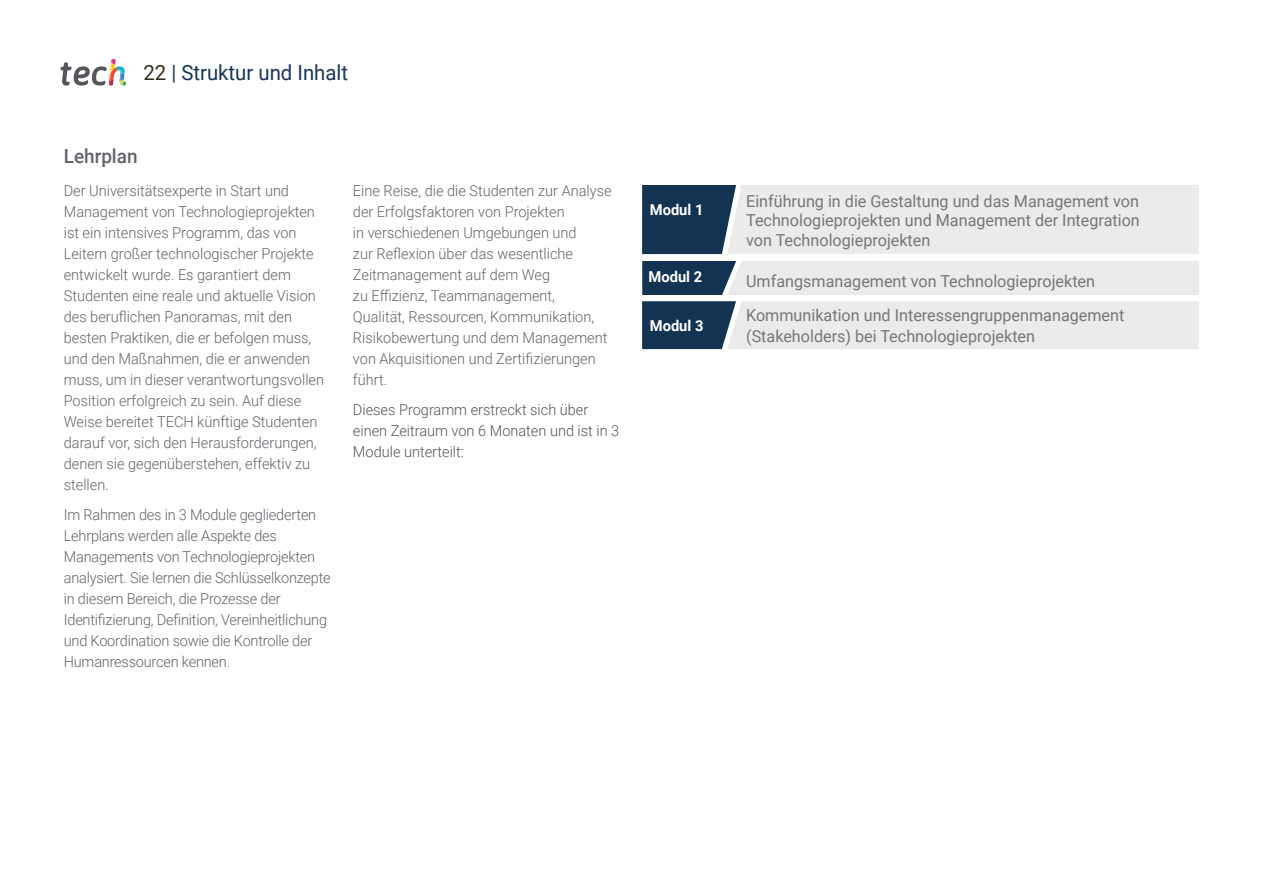
<style>
.page{position:relative;width:1263px;height:893px;background:#fff}
.page>*{position:absolute;margin:0;border:0;box-sizing:border-box;transform-origin:0 0}
.Sección___Pag{font:21px "Roboto";color:#1a355c}
.Subtítulo_Pag{font:500 19.5px "Roboto";color:#61646a}
.t1{font:16.5px/19.5px "Roboto";color:#74777b}
.Texto{font:300 15px/21px "Roboto";color:#61646a}
.Texto-2{font:300 15px/21px "Roboto";color:#52555b}
.t2{font:700 15px "Roboto";color:#fff}
.s1{color:#312e20}
</style>
<div class="page">
<svg style="left:642px;top:261px;width:557px;height:34px;background:#c8ced2"></svg>
<svg style="left:61px;top:59px;width:65px;height:27px"></svg>
<svg style="left:642px;top:185px;width:557px;height:69px;background:#c8ced2"></svg>
<svg style="left:642px;top:301px;width:557px;height:48px;background:#c8ced2"></svg>
<p class="Sección___Pag" style="left:144px;top:57px;width:206px"><span class="s1">22</span> | Struktur und Inhalt</p>
<p class="Subtítulo_Pag" style="left:64px;top:143px;width:75px">Lehrplan</p>
<p class="Texto" style="left:64px;top:180px;width:262px">Der Universitätsexperte in Start und Management von Technologieprojekten ist ein intensives Programm, das von Leitern großer technologischer Projekte entwickelt wurde. Es garantiert dem Studenten eine reale und aktuelle Vision des beruflichen Panoramas, mit den besten Praktiken, die er befolgen muss, und den Maßnahmen, die er anwenden muss, um in dieser verantwortungsvollen Position erfolgreich zu sein. Auf diese Weise bereitet TECH künftige Studenten darauf vor, sich den Herausforderungen, denen sie gegenüberstehen, effektiv zu stellen.</p>
<p class="Texto" style="left:64px;top:503px;width:268px">Im Rahmen des in 3 Module gegliederten Lehrplans werden alle Aspekte des Managements von Technologieprojekten analysiert. Sie lernen die Schlüsselkonzepte in diesem Bereich, die Prozesse der Identifizierung, Definition, Vereinheitlichung und Koordination sowie die Kontrolle der Humanressourcen kennen.</p>
<p class="Texto" style="left:353px;top:180px;width:260px">Eine Reise, die die Studenten zur Analyse der Erfolgsfaktoren von Projekten<br>in verschiedenen Umgebungen und<br>zur Reflexion über das wesentliche<br>Zeitmanagement auf dem Weg<br>zu Effizienz, Teammanagement,<br>Qualität, Ressourcen, Kommunikation,<br>Risikobewertung und dem Management von Akquisitionen und Zertifizierungen führt.</p>
<p class="Texto-2" style="left:353px;top:398px;width:268px">Dieses Programm erstreckt sich über einen Zeitraum von 6 Monaten und ist in 3<br>Module unterteilt:</p>
<p class="t2" style="left:650px;top:199px;width:55px">Modul 1</p>
<p class="t2" style="left:649px;top:266px;width:55px">Modul 2</p>
<p class="t2" style="left:650px;top:315px;width:55px">Modul 3</p>
<p class="t1" style="left:746px;top:191px;width:395px;text-align:justify">Einführung in die Gestaltung und das Management von Technologieprojekten und Management der Integration von Technologieprojekten</p>
<p class="t1" style="left:746px;top:270px;width:350px">Umfangsmanagement von Technologieprojekten</p>
<p class="t1" style="left:746px;top:304px;width:380px;line-height:21px">Kommunikation und Interessengruppenmanagement (Stakeholders) bei Technologieprojekten</p>
</div>
